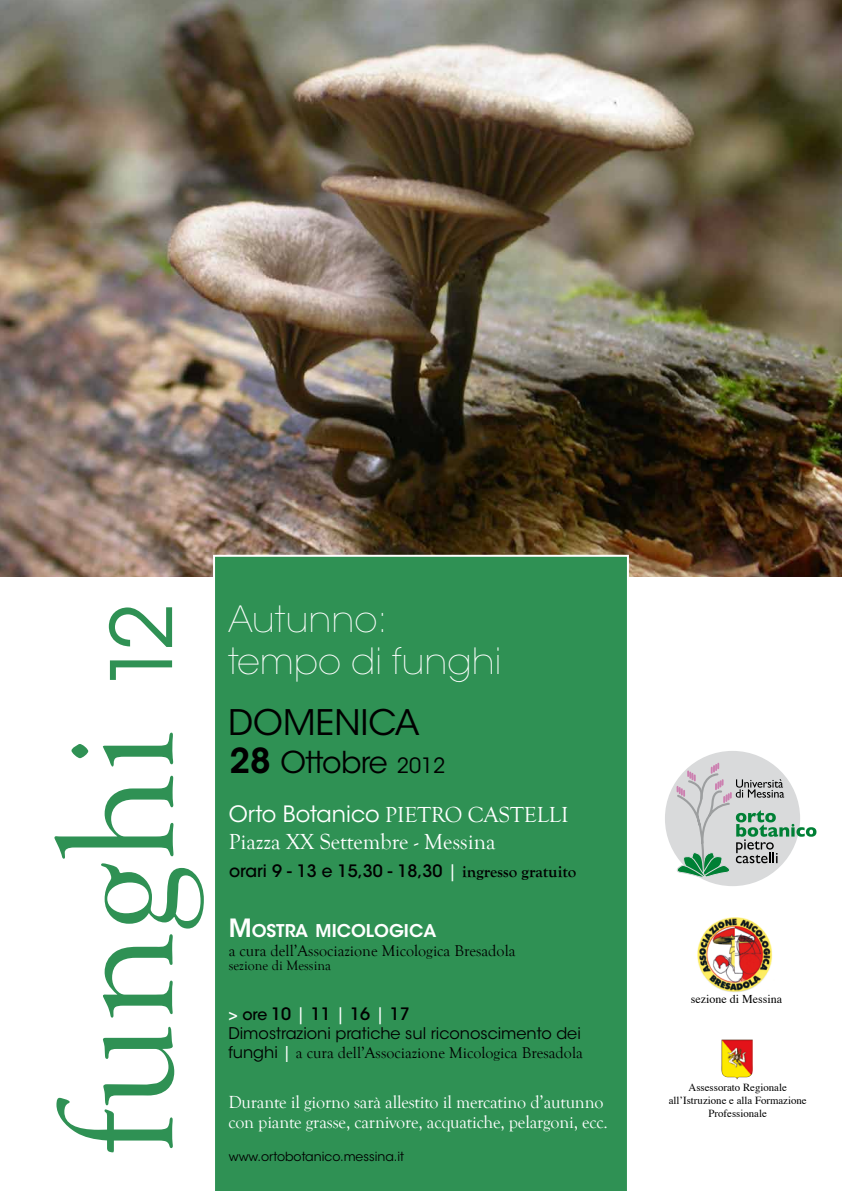
<style>
.page{position:relative;width:842px;height:1191px;background:#fff}
.page>*{position:absolute;margin:0;border:0;box-sizing:border-box;transform-origin:0 0}
.t1{font:164.6px "Goudy Old Style T";color:#2f9154}
.t2{font:200 35.9px/42px "ITC Avant Garde Std";color:#fff}
.t3{font:35px "ITC Avant Garde Std";color:#000}
.t4{font:30px "ITC Avant Garde Std";letter-spacing:-.02em;color:#000}
.t5{font:22.4px/26.9px "Goudy Old Style T";color:#fff}
.t6{font:18px/20px "Goudy Old Style T";letter-spacing:-.01em;color:#fff}
.t7{font:600 17.5px "ITC Avant Garde Std";color:#fff}
.t8{font:500 17px "ITC Avant Garde Std";color:#000}
.t9{font:16px "Goudy Old Style T";color:#000}
.t10{font:16px "ITC Avant Garde Std";color:#000}
.t11{font:14px "Goudy Old Style T";color:#000}
.t12{font:12.5px "ITC Avant Garde Std";color:#000}
.t13{font:12px "Times";color:#000}
.t14{font:10.8px/13px "Times";color:#000;text-align:center}
.s1{font-family:"ITC Avant Garde Std";font-size:84px}
.s2{font-weight:600;font-size:34.2px}
.s3{font-size:21px}
.s4{font-family:"ITC Avant Garde Std"}
.s5{font-weight:400;color:#fff}
.s6{font-family:"Goudy Old Style T";font-weight:700}
.s7{font-size:25px}
.s8{font-size:15.6px;color:#fff}
.s9{font-size:15.6px}
.s10{font-family:"ITC Avant Garde Std";color:#fff}
</style>
<div class="page">
<img style="left:0;top:0;width:842px;height:577px">
<div style="left:213px;top:555px;width:416px;height:636px;background:#2f9154"></div>
<div style="left:665px;top:751px;width:135px;height:135px;background:#d9dadb;border-radius:50%"></div>
<svg style="left:674px;top:751px;width:142px;height:127px"></svg>
<img style="left:697px;top:917px;width:76px;height:75px">
<img style="left:721px;top:1039px;width:32px;height:40px">
<h1 class="t1" style="left:28px;top:1157px;width:556px;rotate:-90deg">funghi <span class="s1">12</span></h1>
<h2 class="t2" style="left:228px;top:599px;width:275px">Autunno: tempo di funghi</h2>
<h3 class="t3" style="left:228px;top:701px;width:193px">DOMENICA</h3>
<h3 class="t4" style="left:230px;top:744px;width:217px"><span class="s2">28</span> Ottobre <span class="s3">2012</span></h3>
<p class="t5" style="left:229px;top:802px;width:341px"><span class="s4">Orto Botanico</span> PIETRO CASTELLI<br>Piazza XX Settembre - Messina</p>
<p class="t8" style="left:229px;top:860px;width:349px">orari 9 - 13 e 15,30 - 18,30 <span class="s5">|</span> <span class="s6">ingresso gratuito</span></p>
<p class="t7" style="left:229px;top:919px;width:209px"><span class="s7">M</span>OSTRA MICOLOGICA</p>
<p class="t9" style="left:229px;top:941px;width:288px">a cura dell’Associazione Micologica Bresadola</p>
<p class="t11" style="left:229px;top:957px;width:104px">sezione di Messina</p>
<p class="t8" style="left:228px;top:1003px;width:183px"><span class="s8">&gt;</span> <span class="s9">ore</span> 10 <span class="s5">|</span> 11 <span class="s5">|</span> 16 <span class="s5">|</span> 17</p>
<p class="t10" style="left:228px;top:1023px;width:354px">Dimostrazioni pratiche sul riconoscimento dei</p>
<p class="t9" style="left:228px;top:1044px;width:356px"><span class="s4">funghi</span> <span class="s10">|</span> a cura dell’Associazione Micologica Bresadola</p>
<p class="t6" style="left:228px;top:1092px;width:381px">Durante il giorno sarà allestito il mercatino d’autunno con piante grasse, carnivore, acquatiche, pelargoni, ecc.</p>
<p class="t12" style="left:229px;top:1149px;width:177px">www.ortobotanico.messina.it</p>
<p class="t13" style="left:691px;top:988px;width:93px">sezione di Messina</p>
<p class="t14" style="left:669px;top:1079px;width:140px">Assessorato Regionale all’Istruzione e alla Formazione<br>Professionale</p>
</div>
